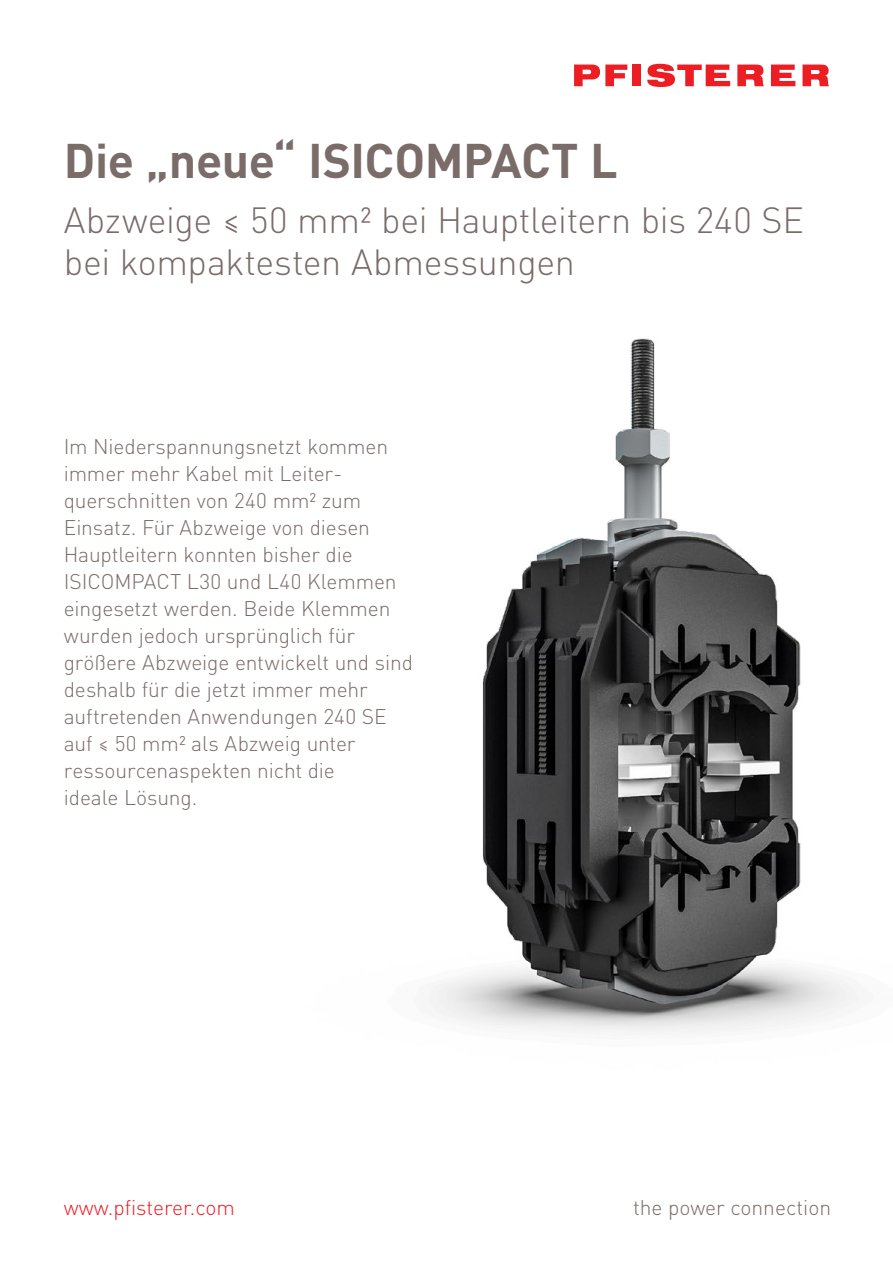
<style>
.page{position:relative;width:893px;height:1263px;background:#fff}
.page>*{position:absolute;margin:0;border:0;box-sizing:border-box;transform-origin:0 0}
.t1{font:700 48px "DIN Pro";letter-spacing:-.01em;color:#7a6c68}
.t2{font:300 36px/42px "DIN Pro";letter-spacing:-.01em;color:#7a6c68}
.t3{font:300 21px/27px "DIN Pro";letter-spacing:-.005em;color:#7a6c68}
.t4{font:300 21px "DIN Pro";color:#ed1d24}
</style>
<div class="page">
<svg style="left:574px;top:65px;width:53px;height:21px"></svg>
<div style="left:632px;top:65px;width:9px;height:21px;background:#ed1d24"></div>
<svg style="left:647px;top:64px;width:83px;height:23px"></svg>
<svg style="left:737px;top:65px;width:27px;height:21px"></svg>
<svg style="left:771px;top:65px;width:24px;height:21px"></svg>
<svg style="left:802px;top:65px;width:27px;height:21px"></svg>
<img style="left:428px;top:338px;width:430px;height:696px">
<h1 class="t1" style="left:64px;top:121px;width:555px">Die „neue“ ISICOMPACT L</h1>
<h2 class="t2" style="left:64px;top:196px;width:742px">Abzweige ≤ 50 mm² bei Hauptleitern bis 240 SE bei kompaktesten Abmessungen</h2>
<p class="t3" style="left:64px;top:431px;width:351px">Im Niederspannungsnetzt kommen immer mehr Kabel mit Leiter&shy;querschnitten von 240 mm² zum<br>Einsatz. Für Abzweige von diesen<br>Hauptleitern konnten bisher die<br>ISICOMPACT L30 und L40 Klemmen eingesetzt werden. Beide Klemmen wurden jedoch ursprünglich für größere Abzweige entwickelt und sind deshalb für die jetzt immer mehr auftretenden Anwendungen 240 SE auf ≤ 50 mm² als Abzweig unter ressourcenaspekten nicht die<br>ideale Lösung.</p>
<p class="t4" style="left:64px;top:1191px;width:173px">www.pfisterer.com</p>
<p class="t3" style="left:633px;top:1191px;width:200px">the power connection</p>
</div>
